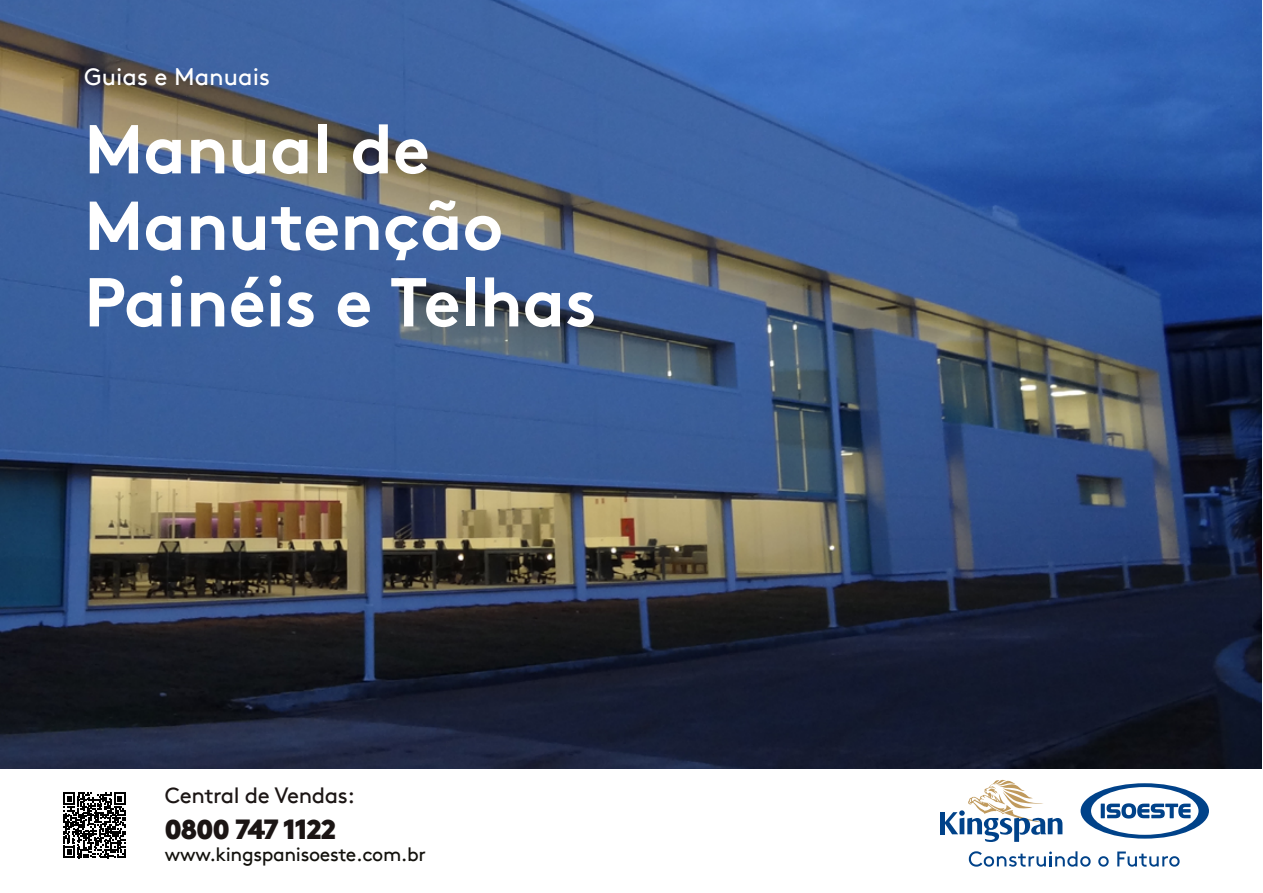
<style>
.page{position:relative;width:1263px;height:893px;background:#fff}
.page>*{position:absolute;margin:0;border:0;box-sizing:border-box;transform-origin:0 0}
.t1{font:700 69px/76.5px "Kingspan Brown TT";color:#fff}
.t2{font:900 27.75px "Kingspan Brown TT";letter-spacing:-.025em;color:#1b1514}
.t3{font:24px "Kingspan Brown TT";color:#fff}
.t4{font:22.2px "Kingspan Brown TT";letter-spacing:-.02em;color:#1b1514}
.t5{font:19.35px "Kingspan Brown TT";letter-spacing:-.02em;color:#12110c}
</style>
<div class="page">
<svg style="left:1080px;top:783px;width:129px;height:56px"></svg>
<hr style="left:940px;top:812px;width:4px;height:22px;background:#004289">
<svg style="left:944px;top:780px;width:118px;height:62px"></svg>
<svg style="left:969px;top:851px;width:122px;height:16px"></svg>
<svg style="left:1098px;top:856px;width:11px;height:11px"></svg>
<svg style="left:1117px;top:851px;width:62px;height:16px"></svg>
<img style="left:0;top:0;width:1262px;height:769px">
<svg style="left:63px;top:792px;width:63px;height:67px"></svg>
<p class="t3" style="left:84px;top:59px;width:187px">Guias e Manuais</p>
<p class="t1" style="left:84px;top:104px;width:514px">Manual de<br>Manutenção<br>Painéis e Telhas</p>
<p class="t4" style="left:165px;top:778px;width:192px">Central de Vendas:</p>
<p class="t2" style="left:165px;top:807px;width:173px">0800 747 1122</p>
<p class="t5" style="left:165px;top:840px;width:263px">www.kingspanisoeste.com.br</p>
</div>
